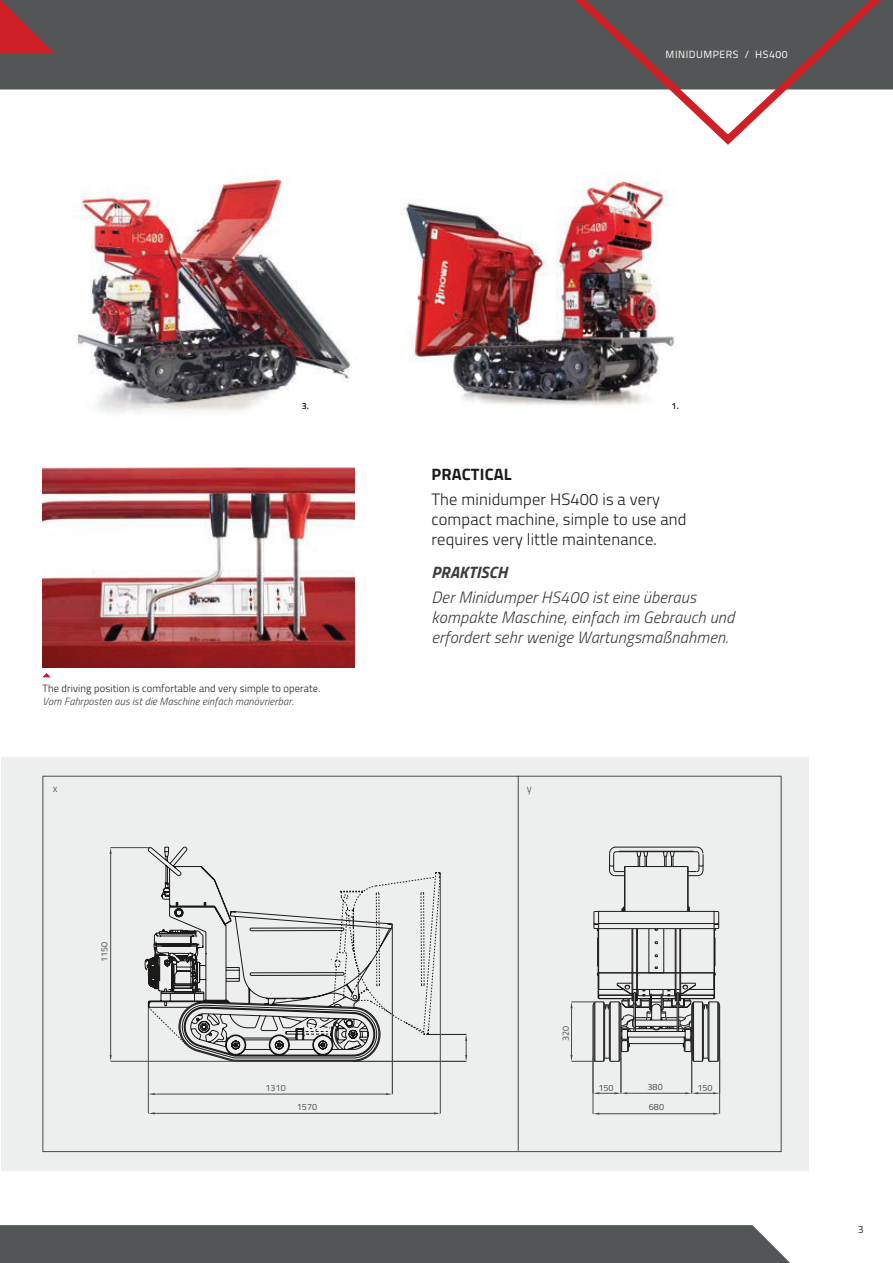
<style>
.page{position:relative;width:893px;height:1263px;background:#fff}
.page>*{position:absolute;margin:0;border:0;box-sizing:border-box;transform-origin:0 0}
.t1{font:italic 300 16.5px/20.2px "Titillium";letter-spacing:.01em;color:#3c3c3b}
.t2{font:300 16.5px/20.2px "Titillium";letter-spacing:.01em;color:#1a1a18}
.t3{font:700 16.5px "Titillium";letter-spacing:.01em;color:#1a1a18}
.t4{font:italic 700 16.5px "Titillium";letter-spacing:.01em;color:#3c3c3b}
.t5{font:300 10.5px "Titillium";letter-spacing:.01em;color:#1a1a18}
.t6{font:italic 300 10.5px "Titillium";letter-spacing:.01em;color:#3c3c3b}
.t7{font:10.5px "Titillium";letter-spacing:.05em;color:#fff}
.t8{font:300 10.5px "Titillium";color:#494a49}
.t9{font:10.5px "Titillium";color:#2c2d2b}
.t10{font:9px "Titillium";color:#494a49}
.t11{font:600 9px "Titillium";color:#1a1a18}
</style>
<div class="page">
<div style="left:0;top:1225px;width:790px;height:38px;background:#535656"></div>
<div style="left:0;top:0;width:143px;height:90px;background:#535656"></div>
<svg style="left:143px;top:0;width:750px;height:145px"></svg>
<svg style="left:0;top:0;width:55px;height:53px;background:#903a3e"></svg>
<img style="left:76px;top:176px;width:275px;height:237px">
<img style="left:401px;top:181px;width:273px;height:224px">
<img style="left:43px;top:468px;width:311px;height:199px">
<svg style="left:43px;top:673px;width:8px;height:4px"></svg>
<div style="left:1px;top:757px;width:807px;height:414px;background:#edeeee"></div>
<svg style="left:42px;top:775px;width:739px;height:377px"></svg>
<p class="t7" style="left:666px;top:50px;width:124px">MINIDUMPERS / HS400</p>
<p class="t11" style="left:302px;top:402px;width:9px">3.</p>
<p class="t11" style="left:672px;top:402px;width:9px">1.</p>
<p class="t5" style="left:43px;top:684px;width:279px">The driving position is comfortable and very simple to operate.</p>
<p class="t6" style="left:43px;top:697px;width:253px">Vom Fahrposten aus ist die Maschine einfach manövrierbar.</p>
<p class="t3" style="left:431px;top:469px;width:82px">PRACTICAL</p>
<p class="t2" style="left:431px;top:491px;width:257px">The minidumper HS400 is a very compact machine, simple to use and requires very little maintenance.</p>
<p class="t4" style="left:431px;top:567px;width:78px">PRAKTISCH</p>
<p class="t1" style="left:431px;top:589px;width:304px">Der Minidumper HS400 ist eine überaus kompakte Maschine, einfach im Gebrauch und erfordert sehr wenige Wartungsmaßnahmen.</p>
<p class="t8" style="left:53px;top:785px;width:6px">x</p>
<p class="t8" style="left:527px;top:785px;width:7px">y</p>
<p class="t10" style="left:101px;top:962px;width:22px;rotate:-90deg">1150</p>
<p class="t10" style="left:265px;top:1084px;width:22px">1310</p>
<p class="t10" style="left:297px;top:1103px;width:22px">1570</p>
<p class="t10" style="left:562px;top:1041px;width:17px;rotate:-90deg">320</p>
<p class="t10" style="left:647px;top:1084px;width:17px">380</p>
<p class="t10" style="left:598px;top:1084px;width:17px">150</p>
<p class="t10" style="left:697px;top:1084px;width:17px">150</p>
<p class="t10" style="left:649px;top:1104px;width:17px">680</p>
<p class="t9" style="left:858px;top:1226px;width:7px">3</p>
</div>
